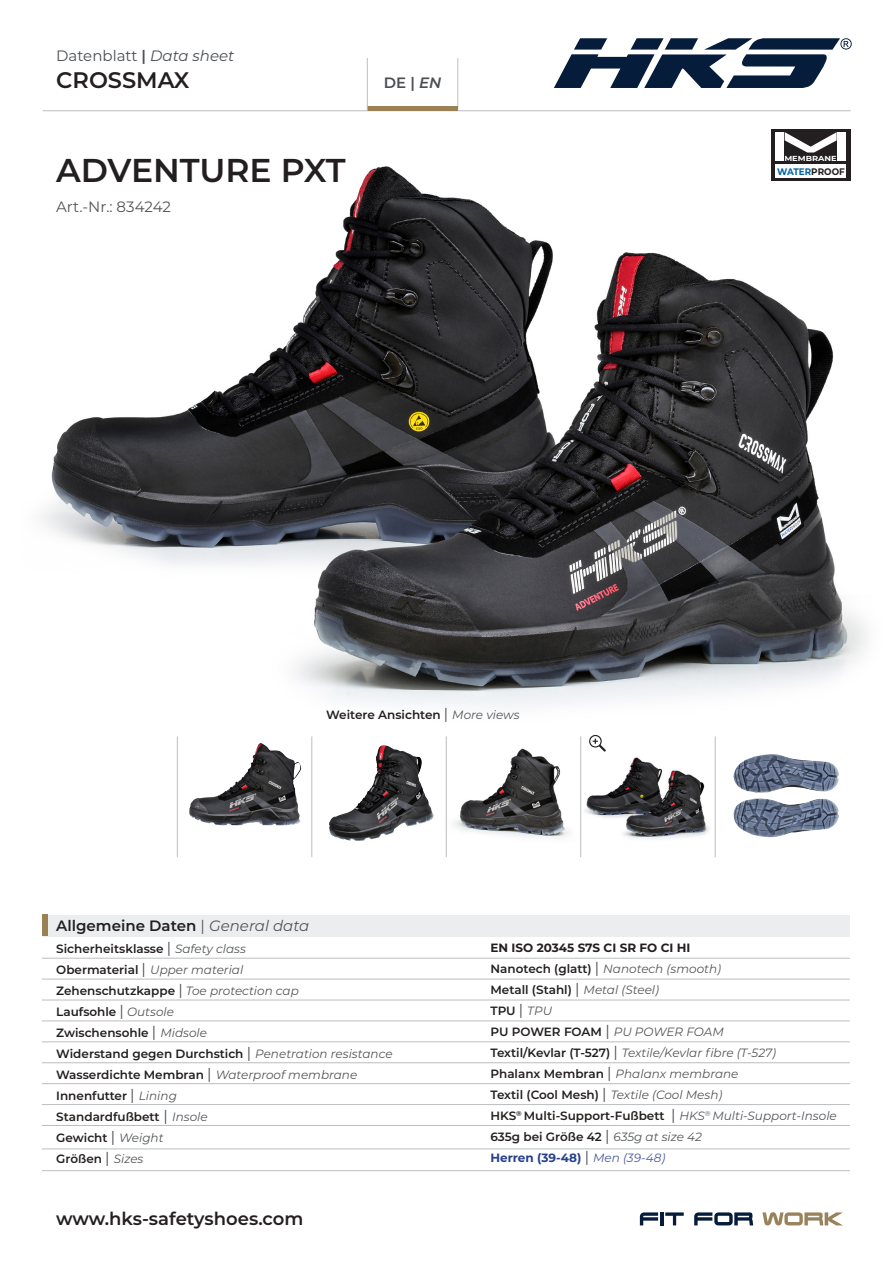
<style>
.page{position:relative;width:893px;height:1263px;background:#fff}
.page>*{position:absolute;margin:0;border:0;box-sizing:border-box;transform-origin:0 0}
.t1{font:600 33px "Montserrat";letter-spacing:-.005em;color:#231f20}
.t2{font:600 22.5px "Montserrat";color:#231f20}
.t3{font:600 18px "Montserrat";color:#231f20}
.t4{font:600 15px "Montserrat";color:#231f20}
.t5{font:15px "Montserrat";color:#4b4e53}
.t6{font:15px "Montserrat";color:#545557}
.t7{font:600 15px "Montserrat";color:#4b4e53}
.t8{font:italic 12px/21px "Montserrat";color:#545557}
.t9{font:600 12px/21px "Montserrat";color:#231f20}
.t10{font:700 9.45px "Montserrat";color:#0163a5;scale:.93 1}
.t11{font:700 7.35px "Montserrat";color:#fff;scale:1.13 1}
.s1{font-weight:600}
.s2{font-style:italic}
.s3{font-weight:400;font-size:15px;color:#4b4e53}
.s4{font-weight:400;font-style:italic;color:#545557}
.s5{font-weight:400;color:#545557}
.s6{color:#231f20}
.s7{font-weight:700;font-style:normal;color:#231f20}
.s8{font-weight:600;font-style:normal;color:#231f20}
.s9{font-style:normal;font-size:15px;color:#4b4e53}
.s10{font-weight:700;font-style:normal;color:#253f8e}
.s11{color:#4b599d}
</style>
<div class="page">
<img style="left:585px;top:757px;width:124px;height:82px">
<img style="left:454px;top:748px;width:115px;height:90px">
<img style="left:42px;top:129px;width:825px;height:578px">
<svg style="left:589px;top:735px;width:17px;height:17px"></svg>
<div style="left:42px;top:914px;width:808px;height:22px;background:#ebedef"></div>
<div style="left:42px;top:914px;width:6px;height:22px;background:#9a8052"></div>
<hr style="left:42px;top:1000px;width:808px;height:1px;background:#bcbdc0">
<hr style="left:42px;top:1021px;width:808px;height:1px;background:#bcbdc0">
<hr style="left:42px;top:958px;width:808px;height:1px;background:#bcbdc0">
<hr style="left:42px;top:979px;width:808px;height:1px;background:#bcbdc0">
<hr style="left:42px;top:1041px;width:808px;height:1px;background:#bcbdc0">
<hr style="left:42px;top:1062px;width:808px;height:1px;background:#bcbdc0">
<hr style="left:42px;top:1125px;width:808px;height:1px;background:#bcbdc0">
<hr style="left:42px;top:1104px;width:808px;height:1px;background:#bcbdc0">
<hr style="left:42px;top:1083px;width:808px;height:1px;background:#bcbdc0">
<hr style="left:42px;top:1148px;width:808px;height:1px;background:#bcbdc0">
<hr style="left:458px;top:58px;width:1px;height:53px;background:#bcbdc0">
<hr style="left:43px;top:110px;width:807px;height:1px;background:#bcbdc0">
<hr style="left:367px;top:107px;width:91px;height:4px;background:#9a8052">
<hr style="left:367px;top:58px;width:1px;height:53px;background:#bcbdc0">
<svg style="left:554px;top:38px;width:298px;height:50px"></svg>
<hr style="left:177px;top:736px;width:1px;height:121px;background:#bcbdc0">
<hr style="left:312px;top:736px;width:1px;height:121px;background:#bcbdc0">
<hr style="left:446px;top:736px;width:1px;height:121px;background:#bcbdc0">
<hr style="left:580px;top:736px;width:1px;height:121px;background:#bcbdc0">
<hr style="left:715px;top:736px;width:1px;height:121px;background:#bcbdc0">
<svg style="left:665px;top:1212px;width:19px;height:13px"></svg>
<svg style="left:640px;top:1212px;width:18px;height:13px"></svg>
<hr style="left:660px;top:1212px;width:4px;height:13px;background:#051c3a">
<svg style="left:694px;top:1212px;width:59px;height:13px"></svg>
<svg style="left:762px;top:1212px;width:81px;height:13px"></svg>
<img style="left:189px;top:744px;width:96px;height:81px">
<img style="left:329px;top:746px;width:92px;height:95px">
<img style="left:733px;top:754px;width:106px;height:83px">
<div style="left:771px;top:129px;width:79px;height:52px;background:#231f20"></div>
<div style="left:776px;top:164px;width:70px;height:14px;background:#fff"></div>
<svg style="left:784px;top:132px;width:54px;height:28px"></svg>
<div style="left:775px;top:132px;width:8px;height:29px;background:#fff"></div>
<div style="left:838px;top:132px;width:8px;height:29px;background:#fff"></div>
<hr style="left:42px;top:1170px;width:808px;height:1px;background:#bcbdc0">
<p class="t5" style="left:56px;top:45px;width:180px">Datenblatt <span class="s1">|</span> <span class="s2">Data sheet</span></p>
<h2 class="t2" style="left:56px;top:64px;width:135px">CROSSMAX</h2>
<p class="t7" style="left:384px;top:72px;width:59px">DE | <span class="s2">EN</span></p>
<h1 class="t1" style="left:56px;top:146px;width:291px">ADVENTURE PXT</h1>
<p class="t6" style="left:56px;top:196px;width:116px">Art.-Nr.: 834242</p>
<p class="t9" style="left:326px;top:703px;width:195px">Weitere Ansichten <span class="s3">|</span> <span class="s4">More views</span></p>
<p class="t4" style="left:56px;top:915px;width:255px">Allgemeine Daten <span class="s5">|</span> <span class="s4">General data</span></p>
<p class="t11" style="left:784px;top:153px;width:48px">MEMBRANE</p>
<p class="t10" style="left:777px;top:164px;width:74px">WATER<span class="s6">PROOF</span></p>
<p class="t9" style="left:56px;top:937px;width:338px">Sicherheitsklasse <span class="s3">|</span> <span class="s4">Safety class<br></span>Obermaterial <span class="s3">|</span> <span class="s4">Upper material<br></span>Zehenschutzkappe <span class="s3">|</span> <span class="s4">Toe protection cap<br></span>Laufsohle <span class="s3">|</span> <span class="s4">Outsole<br></span>Zwischensohle <span class="s3">|</span> <span class="s4">Midsole<br></span>Widerstand gegen Durchstich <span class="s3">|</span> <span class="s4">Penetration resistance<br></span>Wasserdichte Membran <span class="s3">|</span> <span class="s4">Waterproof membrane<br></span>Innenfutter <span class="s3">|</span> <span class="s4">Lining<br></span>Standardfußbett <span class="s3">|</span> <span class="s4">Insole<br></span>Gewicht <span class="s3">|</span> <span class="s4">Weight<br></span>Größen <span class="s3">|</span> <span class="s4">Sizes</span></p>
<p class="t8" style="left:490px;top:937px;width:348px"><span class="s7">EN ISO 20345 S7S CI SR FO CI HI<br></span><span class="s8">Nanotech (glatt)</span> <span class="s9">|</span> Nanotech (smooth)<br><span class="s8">Metall (Stahl)</span> <span class="s9">|</span> Metal (Steel)<br><span class="s8">TPU</span> <span class="s9">|</span> TPU<br><span class="s8">PU POWER FOAM</span> <span class="s9">|</span> PU POWER FOAM<br><span class="s8">Textil/Kevlar (T-527)</span> <span class="s9">|</span> Textile/Kevlar fibre (T-527)<br><span class="s8">Phalanx Membran</span> <span class="s9">|</span> Phalanx membrane<br><span class="s8">Textil (Cool Mesh)</span> <span class="s9">|</span> Textile (Cool Mesh)<br><span class="s8">HKS</span><sup>®</sup> <span class="s8">Multi-Support-Fußbett</span> <span class="s9">|</span> HKS<sup>®</sup> Multi-Support-Insole <span class="s8">635g bei Größe 42</span> <span class="s9">|</span> 635g at size 42<br><span class="s10">Herren (39-48)</span> <span class="s9">|</span> <span class="s11">Men (39-48)</span></p>
<h3 class="t3" style="left:56px;top:1206px;width:249px">www.hks-safetyshoes.com</h3>
</div>
